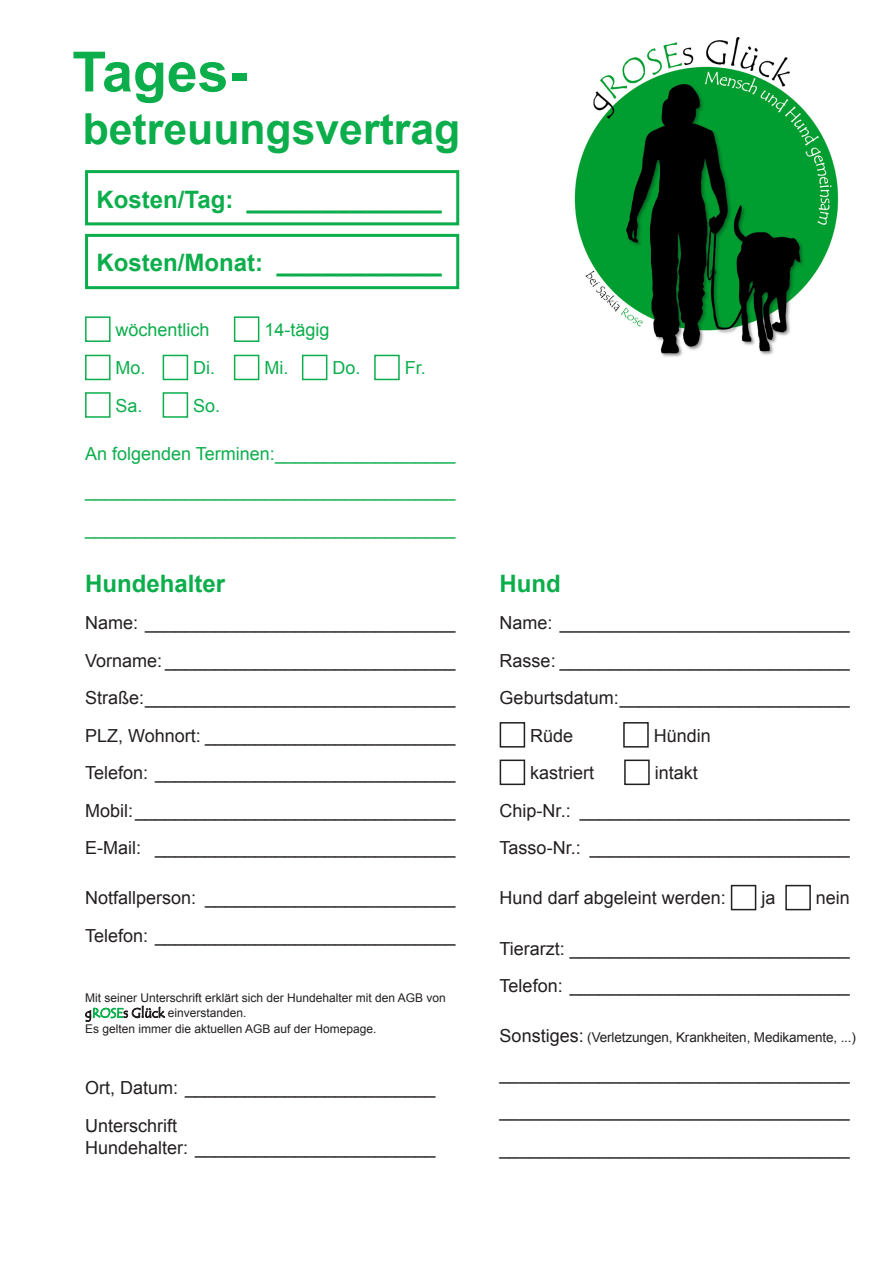
<style>
.page{position:relative;width:893px;height:1263px;background:#fff}
.page>*{position:absolute;margin:0;border:0;box-sizing:border-box;transform-origin:0 0}
.t1{font:700 55.5px "Arial";color:#0cae4c}
.t2{font:700 42.75px "Arial";color:#0cae4c}
.t3{font:700 27px "Arial";color:#0cae4c}
.t4{font:700 24px "Arial";color:#0cae4c}
.t5{font:18px/22.5px "Arial";color:#231f20}
.t6{font:18px/37.5px "Arial";color:#0cae4c}
.t7{font:13.5px "Arial";letter-spacing:-.01em;color:#231f20}
.t8{font:12px/15.8px "Arial";color:#231f20}
.s1{font-size:24px}
.s2{font-size:27px}
.s3{font-family:"Tempus Sans ITC";font-size:13.5px}
.s4{font-family:"Tempus Sans ITC";font-size:13.5px;color:#0cae4c}
.s5{font-size:18px}
</style>
<div class="page">
<div style="left:85px;top:355px;width:26px;height:25px;border:2px solid #0cae4c"></div>
<div style="left:163px;top:355px;width:25px;height:25px;border:2px solid #0cae4c"></div>
<div style="left:234px;top:355px;width:25px;height:25px;border:2px solid #0cae4c"></div>
<div style="left:302px;top:355px;width:25px;height:25px;border:2px solid #0cae4c"></div>
<div style="left:374px;top:355px;width:26px;height:25px;border:2px solid #0cae4c"></div>
<div style="left:85px;top:392px;width:26px;height:26px;border:2px solid #0cae4c"></div>
<div style="left:163px;top:392px;width:25px;height:26px;border:2px solid #0cae4c"></div>
<div style="left:85px;top:316px;width:26px;height:26px;border:2px solid #0cae4c"></div>
<div style="left:234px;top:316px;width:25px;height:26px;border:2px solid #0cae4c"></div>
<img style="left:574px;top:37px;width:265px;height:320px">
<div style="left:85px;top:170px;width:374px;height:55px;border:3px solid #0cae4c"></div>
<div style="left:85px;top:234px;width:374px;height:55px;border:3px solid #0cae4c"></div>
<div style="left:500px;top:722px;width:25px;height:25px;border:2px solid #231f20"></div>
<div style="left:623px;top:722px;width:26px;height:25px;border:2px solid #231f20"></div>
<div style="left:500px;top:759px;width:25px;height:26px;border:2px solid #231f20"></div>
<div style="left:624px;top:759px;width:26px;height:26px;border:2px solid #231f20"></div>
<div style="left:731px;top:885px;width:25px;height:25px;border:2px solid #231f20"></div>
<div style="left:785px;top:885px;width:26px;height:25px;border:2px solid #231f20"></div>
<svg style="left:85px;top:1006px;width:80px;height:16px"></svg>
<p class="t1" style="left:72px;top:35px;width:176px">Tages-</p>
<p class="t2" style="left:83px;top:100px;width:379px">betreuungsvertrag</p>
<p class="t3" style="left:97px;top:180px;width:347px"><span class="s1">Kosten/Tag:</span> _____________</p>
<p class="t4" style="left:97px;top:247px;width:347px">Kosten/Monat: <span class="s2">___________</span></p>
<p class="t6" style="left:116px;top:311px;width:96px">wöchentlich</p>
<p class="t6" style="left:264px;top:311px;width:67px">14-tägig</p>
<p class="t6" style="left:116px;top:349px;width:32px">Mo.</p>
<p class="t6" style="left:193px;top:349px;width:23px">Di.</p>
<p class="t6" style="left:264px;top:349px;width:25px">Mi.</p>
<p class="t6" style="left:332px;top:349px;width:30px">Do.</p>
<p class="t6" style="left:405px;top:349px;width:23px">Fr.</p>
<p class="t6" style="left:116px;top:387px;width:29px">Sa.</p>
<p class="t6" style="left:193px;top:387px;width:29px">So.</p>
<p class="t6" style="left:85px;top:435px;width:191px">An folgenden Terminen:</p>
<p class="t6" style="left:85px;top:472px;width:372px">_____________________________________ _____________________________________</p>
<p class="t4" style="left:85px;top:567px;width:142px">Hundehalter</p>
<p class="t5" style="left:85px;top:612px;width:372px">Name: _______________________________</p>
<p class="t5" style="left:85px;top:649px;width:372px">Vorname: _____________________________</p>
<p class="t5" style="left:85px;top:687px;width:372px">Straße:_______________________________</p>
<p class="t5" style="left:85px;top:724px;width:372px">PLZ, Wohnort: _________________________</p>
<p class="t5" style="left:85px;top:762px;width:372px">Telefon: ______________________________</p>
<p class="t5" style="left:85px;top:799px;width:372px">Mobil:________________________________</p>
<p class="t5" style="left:85px;top:837px;width:372px">E-Mail: ______________________________</p>
<p class="t5" style="left:85px;top:887px;width:372px">Notfallperson: _________________________</p>
<p class="t5" style="left:85px;top:924px;width:372px">Telefon: ______________________________</p>
<p class="t8" style="left:85px;top:990px;width:362px">Mit seiner Unterschrift erklärt sich der Hundehalter mit den AGB von <span class="s3">g</span><span class="s4">ROSE</span><span class="s3">s Glück</span> einverstanden.<br>Es gelten immer die aktuellen AGB auf der Homepage.</p>
<p class="t5" style="left:85px;top:1077px;width:352px">Ort, Datum: _________________________</p>
<p class="t5" style="left:85px;top:1114px;width:352px">Unterschrift<br>Hundehalter: ________________________</p>
<p class="t4" style="left:500px;top:567px;width:63px">Hund</p>
<p class="t5" style="left:500px;top:612px;width:352px">Name: _____________________________</p>
<p class="t5" style="left:500px;top:649px;width:352px">Rasse: _____________________________</p>
<p class="t5" style="left:500px;top:687px;width:352px">Geburtsdatum:_______________________</p>
<p class="t5" style="left:530px;top:724px;width:45px">Rüde</p>
<p class="t5" style="left:654px;top:724px;width:59px">Hündin</p>
<p class="t5" style="left:530px;top:762px;width:66px">kastriert</p>
<p class="t5" style="left:655px;top:762px;width:45px">intakt</p>
<p class="t5" style="left:500px;top:799px;width:352px">Chip-Nr.: ___________________________</p>
<p class="t5" style="left:500px;top:837px;width:352px">Tasso-Nr.: __________________________</p>
<p class="t5" style="left:500px;top:887px;width:228px">Hund darf abgeleint werden:</p>
<p class="t5" style="left:761px;top:887px;width:16px">ja</p>
<p class="t5" style="left:816px;top:887px;width:36px">nein</p>
<p class="t5" style="left:500px;top:937px;width:352px">Tierarzt: ____________________________</p>
<p class="t5" style="left:500px;top:975px;width:352px">Telefon: ____________________________</p>
<p class="t7" style="left:500px;top:1029px;width:358px"><span class="s5">Sonstiges:</span> (Verletzungen, Krankheiten, Medikamente, ...)</p>
<p class="t5" style="left:500px;top:1062px;width:352px">___________________________________</p>
<p class="t5" style="left:500px;top:1100px;width:352px">___________________________________</p>
<p class="t5" style="left:500px;top:1137px;width:352px">___________________________________</p>
</div>
